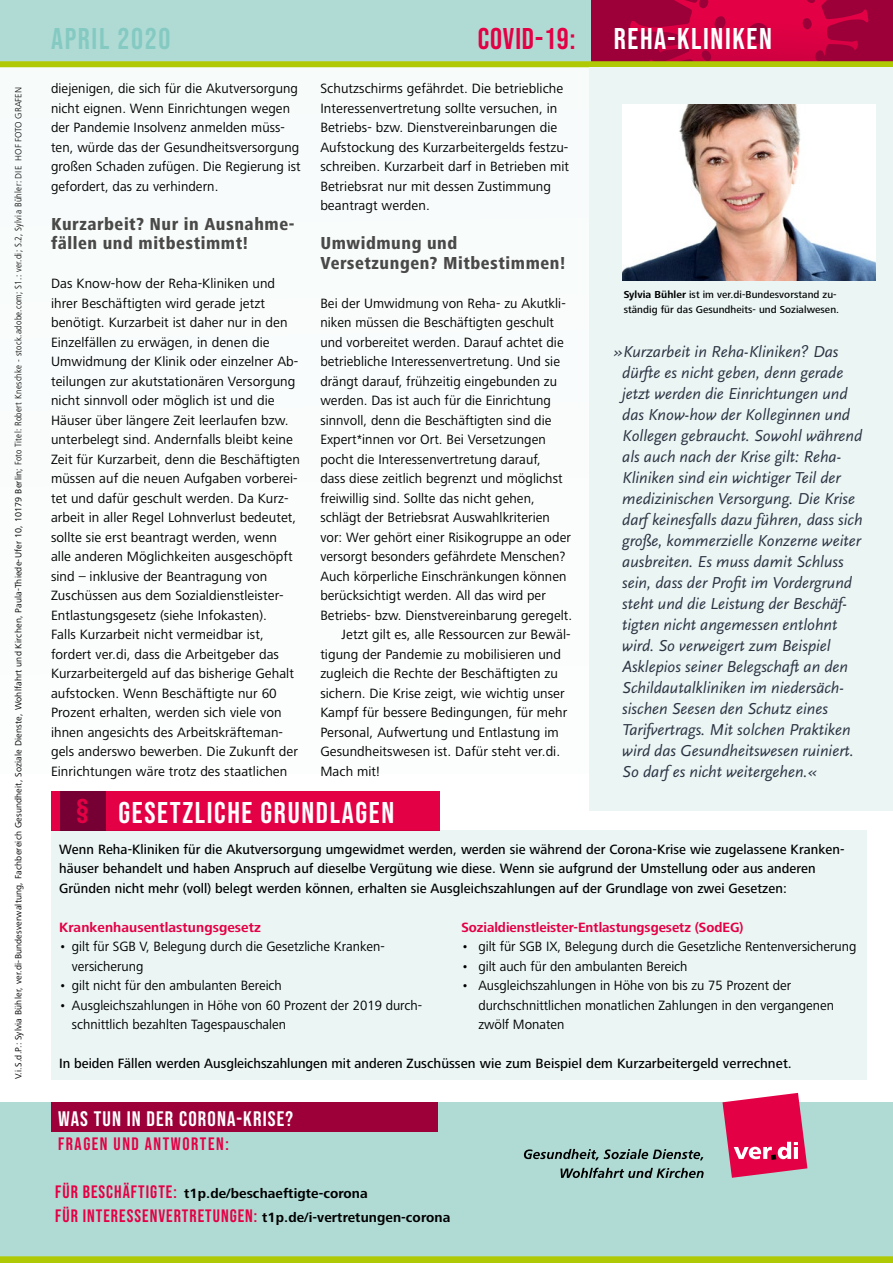
<style>
.page{position:relative;width:893px;height:1263px;background:#fff}
.page>*{position:absolute;margin:0;border:0;box-sizing:border-box;transform-origin:0 0}
.t1{font:30px "Bebas Neue";letter-spacing:.055em;color:#fff}
.t2{font:30px "Bebas Neue";letter-spacing:.055em;color:#85cac2}
.t3{font:30px "Bebas Neue";letter-spacing:.03em;color:#e40045}
.t4{font:21px "Bebas Neue";letter-spacing:.055em;color:#fff}
.t5{font:800 condensed 18px/19.5px "Frutiger Next LT";letter-spacing:.03em;color:#494948}
.t6{font:18px "Bebas Neue";letter-spacing:.085em;color:#e40045}
.t7{font:italic 16.5px/21px "Scala Sans";color:#2d3342}
.t8{font:13.95px/19.5px "Frutiger Next LT";letter-spacing:.005em;color:#000}
.t9{font:500 13.95px/19.5px "Frutiger Next LT";letter-spacing:.005em;color:#000}
.t10{font:700 13.95px/24px "Frutiger Next LT";letter-spacing:.005em;color:#000}
.t11{font:700 13.95px "Frutiger Next LT";color:#e40045}
.t12{font:500 10.5px/15px "Frutiger Next LT";letter-spacing:.005em;color:#000}
.t13{font:9.3px "Frutiger Next LT";letter-spacing:.02em;color:#000}
.s1{font-family:"Frutiger";font-weight:300;font-stretch:condensed}
.s2{font-weight:300}
.s3{font-weight:700}
.s4{color:#e40045}
.s5{font-family:"Bebas Neue";font-weight:400;font-size:18px;color:#e40045}
</style>
<div class="page">
<div style="left:0;top:0;width:893px;height:773px;background:#fafcfc"></div>
<div style="left:591px;top:0;width:302px;height:63px;background:#9d0039"></div>
<svg style="left:630px;top:0;width:239px;height:61px"></svg>
<div style="left:0;top:1103px;width:893px;height:160px;background:#b0dbd5"></div>
<div style="left:0;top:0;width:589px;height:63px;background:#b0dbd5"></div>
<div style="left:0;top:1256px;width:893px;height:7px;background:#afca05"></div>
<div style="left:0;top:61px;width:893px;height:6px;background:#afca05"></div>
<div style="left:51px;top:1103px;width:387px;height:29px;background:#9d0039"></div>
<div style="left:51px;top:791px;width:388px;height:39px;background:#e40045"></div>
<div style="left:51px;top:831px;width:815px;height:249px;background:#eaf5f4"></div>
<div style="left:590px;top:67px;width:303px;height:744px;background:#eaf5f4"></div>
<img style="left:623px;top:105px;width:252px;height:175px">
<svg style="left:722px;top:1093px;width:85px;height:85px"></svg>
<svg style="left:524px;top:1149px;width:179px;height:11px"></svg>
<svg style="left:560px;top:1168px;width:144px;height:10px"></svg>
<p class="t13" style="left:13px;top:1079px;width:994px;rotate:-90deg">V.i.S.d.P.: Sylvia Bühler, ver.di-Bundesverwaltung, Fachbereich Gesundheit, Soziale Dienste, Wohlfahrt und Kirchen, Paula-Thiede-Ufer 10, 10179 Berlin; <span class="s1">Foto Titel: Robert Kneschke - stock.adobe.com; S1.: ver.di; S.2, Sylvia Bühler:</span> <span class="s2">DIE HOF FOTO GRAFEN</span></p>
<h1 class="t2" style="left:51px;top:22px;width:121px">APRIL 2020</h1>
<h1 class="t3" style="left:478px;top:21px;width:99px">COVID-19:</h1>
<h1 class="t1" style="left:614px;top:22px;width:160px">REHA-KLINIKEN</h1>
<p class="t8" style="left:51px;top:79px;width:251px">diejenigen, die sich für die Akutversorgung nicht eignen. Wenn Einrichtungen wegen der Pandemie Insolvenz anmelden müss&shy;ten, würde das der Gesundheitsversorgung großen Schaden zufügen. Die Regierung ist gefordert, das zu verhindern.</p>
<p class="t5" style="left:51px;top:214px;width:245px">Kurzarbeit? Nur in Ausnahme&shy;fällen und mitbestimmt!</p>
<p class="t8" style="left:51px;top:274px;width:250px">Das Know-how der Reha-Kliniken und ihrer Beschäftigten wird gerade jetzt benötigt. Kurzarbeit ist daher nur in den Einzelfällen zu erwägen, in denen die Umwidmung der Klinik oder einzelner Ab&shy;teilungen zur akutstationären Versorgung nicht sinnvoll oder möglich ist und die Häuser über längere Zeit leerlaufen bzw. unterbelegt sind. Andernfalls bleibt keine Zeit für Kurzarbeit, denn die Beschäftigten müssen auf die neuen Aufgaben vorberei&shy;tet und dafür geschult werden. Da Kurz&shy;arbeit in aller Regel Lohnverlust bedeutet, sollte sie erst beantragt werden, wenn alle anderen Möglichkeiten ausgeschöpft sind – inklusive der Beantragung von Zuschüssen aus dem Sozialdienstleister-Entlastungsgesetz (siehe Infokasten).<br>Falls Kurzarbeit nicht vermeidbar ist, fordert ver.di, dass die Arbeitgeber das Kurzarbeitergeld auf das bisherige Gehalt aufstocken. Wenn Beschäftigte nur 60<br>Prozent erhalten, werden sich viele von ihnen angesichts des Arbeitskräfteman&shy;gels anderswo bewerben. Die Zukunft der Einrichtungen wäre trotz des staatlichen</p>
<p class="t8" style="left:320px;top:79px;width:250px">Schutzschirms gefährdet. Die betriebliche Interessenvertretung sollte versuchen, in Betriebs- bzw. Dienstvereinbarungen die Aufstockung des Kurzarbeitergelds festzu&shy;schreiben. Kurzarbeit darf in Betrieben mit Betriebsrat nur mit dessen Zustimmung beantragt werden.</p>
<p class="t5" style="left:320px;top:233px;width:246px">Umwidmung und<br>Versetzungen? Mitbestimmen!</p>
<p class="t8" style="left:320px;top:293px;width:247px">Bei der Umwidmung von Reha- zu Akutkli-</p>
<p class="t8" style="left:320px;top:313px;width:235px">niken müssen die Beschäftigten geschult</p>
<p class="t8" style="left:320px;top:332px;width:245px">und vorbereitet werden. Darauf achtet die</p>
<p class="t8" style="left:320px;top:352px;width:241px">betriebliche Interessenvertretung. Und sie</p>
<p class="t8" style="left:320px;top:371px;width:238px">drängt darauf, frühzeitig eingebunden zu</p>
<p class="t8" style="left:320px;top:391px;width:232px">werden. Das ist auch für die Einrichtung</p>
<p class="t8" style="left:320px;top:410px;width:233px">sinnvoll, denn die Beschäftigten sind die</p>
<p class="t8" style="left:320px;top:430px;width:227px">Expert*innen vor Ort. Bei Versetzungen</p>
<p class="t8" style="left:320px;top:449px;width:222px">pocht die Interessenvertretung darauf,</p>
<p class="t8" style="left:320px;top:469px;width:244px">dass diese zeitlich begrenzt und möglichst</p>
<p class="t8" style="left:320px;top:488px;width:216px">freiwillig sind. Sollte das nicht gehen,</p>
<p class="t8" style="left:320px;top:508px;width:231px">schlägt der Betriebsrat Auswahlkriterien</p>
<p class="t8" style="left:320px;top:527px;width:252px">vor: Wer gehört einer Risikogruppe an oder</p>
<p class="t8" style="left:320px;top:547px;width:246px">versorgt besonders gefährdete Menschen?</p>
<p class="t8" style="left:320px;top:566px;width:248px">Auch körperliche Einschränkungen können</p>
<p class="t8" style="left:320px;top:586px;width:227px">berücksichtigt werden. All das wird per</p>
<p class="t8" style="left:320px;top:605px;width:253px">Betriebs- bzw. Dienstvereinbarung geregelt.</p>
<p class="t8" style="left:342px;top:625px;width:230px">Jetzt gilt es, alle Ressourcen zur Bewäl-</p>
<p class="t8" style="left:320px;top:644px;width:242px">tigung der Pandemie zu mobilisieren und</p>
<p class="t8" style="left:320px;top:664px;width:239px">zugleich die Rechte der Beschäftigten zu</p>
<p class="t8" style="left:320px;top:683px;width:246px">sichern. Die Krise zeigt, wie wichtig unser</p>
<p class="t8" style="left:320px;top:703px;width:249px">Kampf für bessere Bedingungen, für mehr</p>
<p class="t8" style="left:320px;top:722px;width:240px">Personal, Aufwertung und Entlastung im</p>
<p class="t8" style="left:320px;top:742px;width:241px">Gesundheitswesen ist. Dafür steht ver.di.</p>
<p class="t8" style="left:320px;top:761px;width:61px">Mach mit!</p>
<p class="t12" style="left:624px;top:287px;width:217px"><span class="s3">Sylvia Bühler</span> ist im ver.di-Bundesvorstand zu&shy;ständig für das Gesundheits- und Sozialwesen.</p>
<p class="t7" style="left:622px;top:341px;width:242px;text-indent:-8px">»Kurzarbeit in Reha-Kliniken? Das dürfte es nicht geben, denn gerade jetzt werden die Einrichtungen und das Know-how der Kolleginnen und Kollegen gebraucht. Sowohl während als auch nach der Krise gilt: Reha-Kliniken sind ein wichtiger Teil der medizinischen Versorgung. Die Krise darf keinesfalls dazu führen, dass sich große, kommerzielle Konzerne weiter ausbreiten. Es muss damit Schluss sein, dass der Profit im Vordergrund steht und die Leistung der Beschäf&shy;tigten nicht angemessen entlohnt wird. So verweigert zum Beispiel Asklepios seiner Belegschaft an den Schildautalkliniken im niedersäch&shy;sischen Seesen den Schutz eines Tarifvertrags. Mit solchen Praktiken wird das Gesundheitswesen ruiniert.<br>So darf es nicht weitergehen.«</p>
<h1 class="t1" style="left:77px;top:795px;width:319px"><span class="s4">§</span> GESETZLICHE GRUNDLAGEN</h1>
<p class="t9" style="left:59px;top:839px;width:787px">Wenn Reha-Kliniken für die Akutversorgung umgewidmet werden, werden sie während der Corona-Krise wie zugelassene Kranken&shy;häuser behandelt und haben Anspruch auf dieselbe Vergütung wie diese. Wenn sie aufgrund der Umstellung oder aus anderen<br>Gründen nicht mehr (voll) belegt werden können, erhalten sie Ausgleichszahlungen auf der Grundlage von zwei Gesetzen:</p>
<p class="t11" style="left:59px;top:919px;width:203px">Krankenhausentlastungsgesetz</p>
<p class="t8" style="left:72px;top:937px;width:314px;text-indent:-13px">• gilt für SGB V, Belegung durch die Gesetzliche Kranken&shy;versicherung</p>
<p class="t8" style="left:59px;top:976px;width:224px">• gilt nicht für den ambulanten Bereich</p>
<p class="t8" style="left:72px;top:995px;width:352px;text-indent:-13px">• Ausgleichszahlungen in Höhe von 60 Prozent der 2019 durch&shy;schnittlich bezahlten Tagespauschalen</p>
<p class="t11" style="left:461px;top:919px;width:284px">Sozialdienstleister-Entlastungsgesetz (SodEG)</p>
<p class="t8" style="left:461px;top:937px;width:397px">• gilt für SGB IX, Belegung durch die Gesetzliche Rentenversicherung</p>
<p class="t8" style="left:461px;top:956px;width:228px">• gilt auch für den ambulanten Bereich</p>
<p class="t8" style="left:478px;top:976px;width:357px;text-indent:-17px">• Ausgleichszahlungen in Höhe von bis zu 75 Prozent der durchschnittlichen monatlichen Zahlungen in den vergangenen zwölf Monaten</p>
<p class="t9" style="left:59px;top:1054px;width:734px">In beiden Fällen werden Ausgleichszahlungen mit anderen Zuschüssen wie zum Beispiel dem Kurzarbeitergeld verrechnet.</p>
<h2 class="t4" style="left:58px;top:1106px;width:237px">WAS TUN IN DER CORONA-KRISE?</h2>
<p class="t6" style="left:58px;top:1133px;width:172px">FRAGEN UND ANTWORTEN:</p>
<p class="t10" style="left:55px;top:1181px;width:397px"><span class="s5">FÜR BESCHÄFTIGTE:</span> t1p.de/beschaeftigte-corona<br><span class="s5">FÜR INTERESSENVERTRETUNGEN:</span> t1p.de/i-vertretungen-corona</p>
</div>
